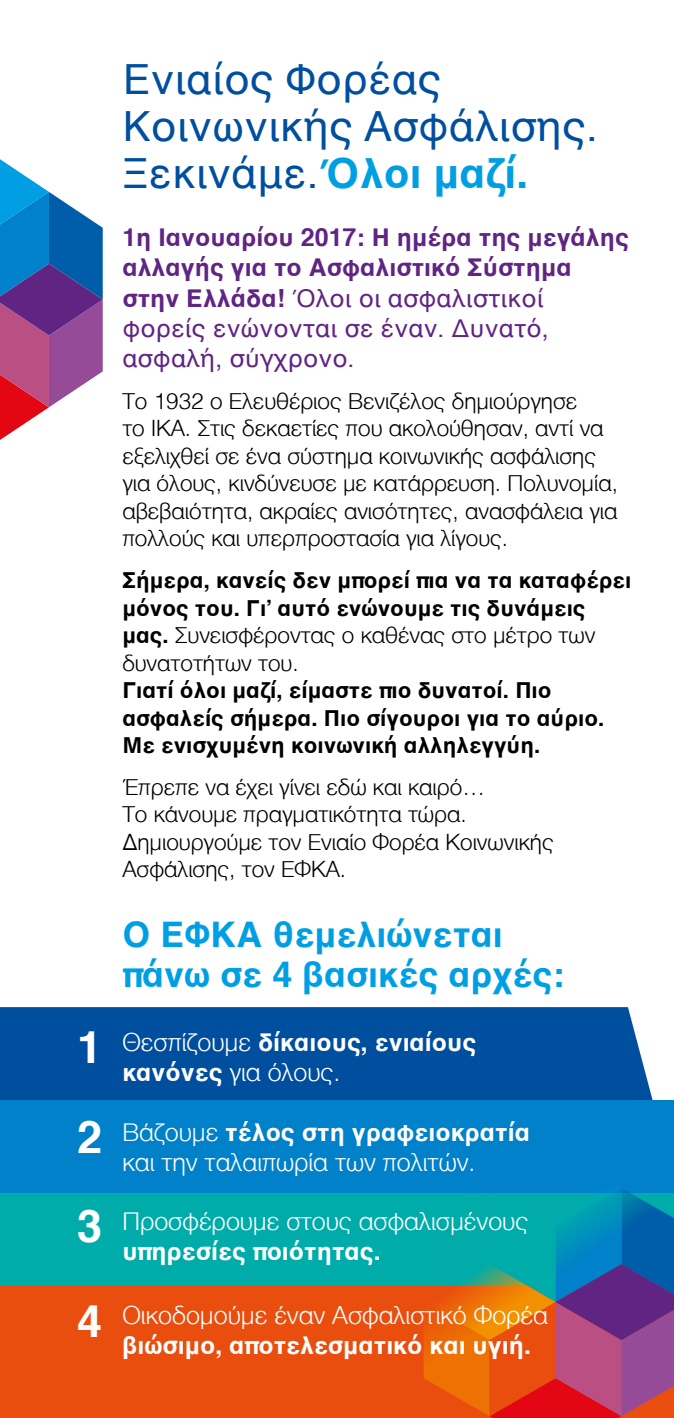
<style>
.page{position:relative;width:674px;height:1418px;background:#fff}
.page>*{position:absolute;margin:0;border:0;box-sizing:border-box;transform-origin:0 0}
.t1{font:42.5px/46.8px "Helvetica";color:#004f9f}
.t2{font:700 36px/39.5px "Helvetica";color:#009fe3}
.t3{font:300 25px/30px "Helvetica";color:#fff}
.t4{font:700 25px/30.2px "Helvetica";color:#602483}
.t5{font:700 25px/30px "Helvetica";color:#fff}
.t6{font:300 22.5px/27.5px "Helvetica";color:#000}
.t7{font:700 22.5px/27.5px "Helvetica";color:#000}
.s1{font-weight:700;color:#009fe3}
.s2{font-weight:400}
.s3{font-weight:300}
.s4{font-size:45px}
.s5{font-weight:700;font-size:45px}
.s6{font-weight:700}
</style>
<div class="page">
<div style="left:0;top:1007px;width:652px;height:93px;background:#004f9f"></div>
<div style="left:0;top:1100px;width:673px;height:94px;background:#0081c9"></div>
<div style="left:0;top:1193px;width:673px;height:93px;background:#00aca9"></div>
<div style="left:0;top:1286px;width:673px;height:131px;background:#e94e0f"></div>
<svg style="left:423px;top:1189px;width:250px;height:228px"></svg>
<svg style="left:0;top:159px;width:103px;height:281px"></svg>
<h1 class="t1" style="left:122px;top:57px;width:477px">Ενιαίος Φορέας<br>Κοινωνικής Ασφάλισης.<br>Ξεκινάμε.<span class="s1">Όλοι μαζί.</span></h1>
<p class="t4" style="left:122px;top:222px;width:508px">1η Ιανουαρίου 2017: Η ημέρα της μεγάλης αλλαγής για το Ασφαλιστικό Σύστημα στην Ελλάδα! <span class="s2">Όλοι οι ασφαλιστικοί φορείς ενώνονται σε έναν. Δυνατό, ασφαλή, σύγχρονο.</span></p>
<p class="t6" style="left:122px;top:385px;width:497px">Το 1932 ο Ελευθέριος Βενιζέλος δημιούργησε<br>το ΙΚΑ. Στις δεκαετίες που ακολούθησαν, αντί να εξελιχθεί σε ένα σύστημα κοινωνικής ασφάλισης για όλους, κινδύνευσε με κατάρρευση. Πολυνομία, αβεβαιότητα, ακραίες ανισότητες, ανασφάλεια για πολλούς και υπερπροστασία για λίγους.</p>
<p class="t7" style="left:122px;top:566px;width:510px">Σήμερα, κανείς δεν μπορεί πια να τα καταφέρει μόνος του. Γι’ αυτό ενώνουμε τις δυνάμεις μας. <span class="s3">Συνεισφέροντας ο καθένας στο μέτρο των δυνατοτήτων του.</span></p>
<p class="t7" style="left:122px;top:676px;width:483px">Γιατί όλοι μαζί, είμαστε πιο δυνατοί. Πιο ασφαλείς σήμερα. Πιο σίγουροι για το αύριο.<br>Με ενισχυμένη κοινωνική αλληλεγγύη.</p>
<p class="t6" style="left:122px;top:771px;width:432px">Έπρεπε να έχει γίνει εδώ και καιρό…<br>Το κάνουμε πραγματικότητα τώρα.<br>Δημιουργούμε τον Ενιαίο Φορέα Κοινωνικής<br>Ασφάλισης, τον ΕΦΚΑ.</p>
<h2 class="t2" style="left:122px;top:915px;width:443px">Ο ΕΦΚΑ θεμελιώνεται πάνω σε 4 βασικές αρχές:</h2>
<p class="t5" style="left:122px;top:1027px;width:355px;text-indent:-45px"><span class="s4">1</span> <span class="s3">Θεσπίζουμε</span> δίκαιους, ενιαίους κανόνες <span class="s3">για όλους.</span></p>
<p class="t3" style="left:77px;top:1114px;width:454px;text-align:center"><span class="s5">2</span> Βάζουμε <span class="s6">τέλος στη γραφειοκρατία </span>και την ταλαιπωρία των πολιτών.</p>
<p class="t3" style="left:122px;top:1204px;width:407px;text-indent:-45px"><span class="s5">3</span> Προσφέρουμε στους ασφαλισμένους <span class="s6">υπηρεσίες ποιότητας.</span></p>
<p class="t3" style="left:122px;top:1298px;width:427px;text-indent:-45px"><span class="s5">4</span> Οικοδομούμε έναν Ασφαλιστικό Φορέα <span class="s6">βιώσιμο, αποτελεσματικό και υγιή.</span></p>
</div>
